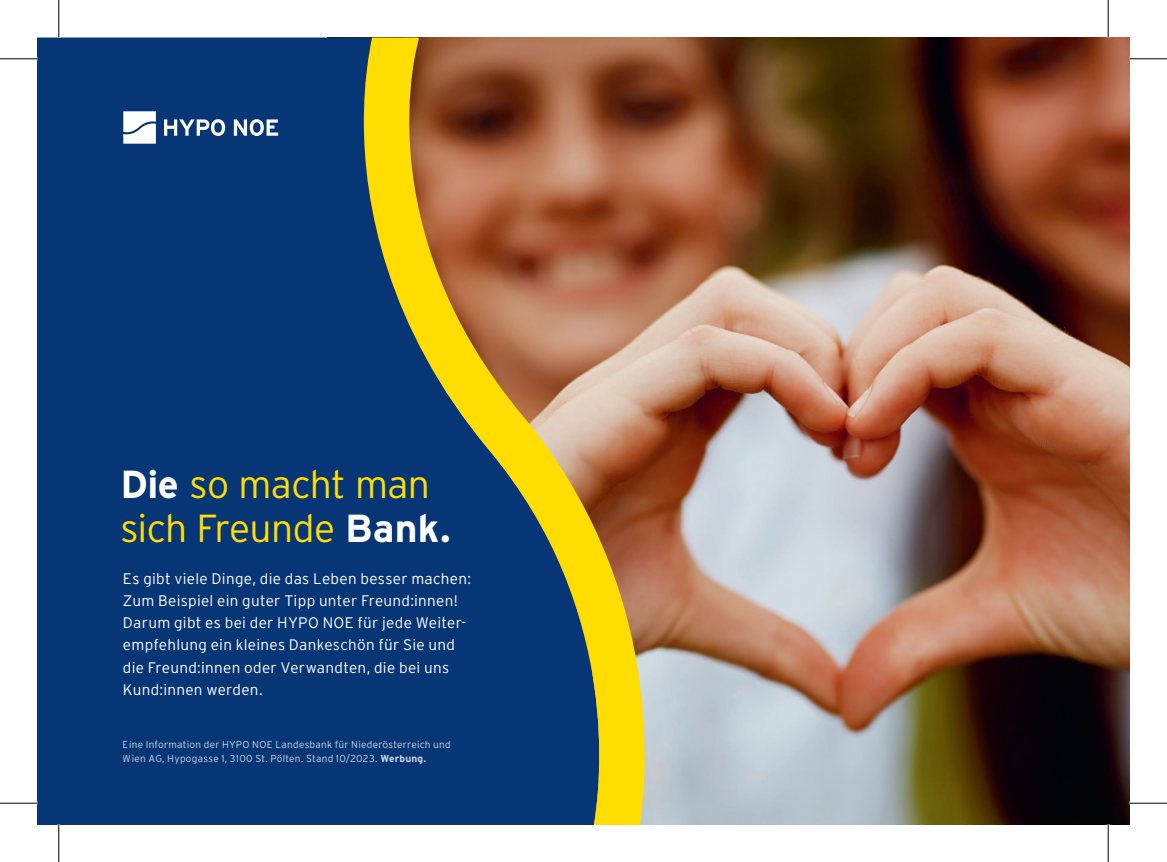
<style>
.page{position:relative;width:1167px;height:862px;background:#fff}
.page>*{position:absolute;margin:0;border:0;box-sizing:border-box;transform-origin:0 0}
.t1{font:300 39px/44.2px "Interstate";letter-spacing:-.02em;color:#ffdd01}
.t2{font:300 15.25px/22px "Interstate";letter-spacing:.02em;color:#fff}
.t3{font:300 10px/13.8px "Interstate";letter-spacing:.025em;color:#fff}
.s1{font-weight:700;color:#fff}
.s2{font-weight:700}
</style>
<div class="page">
<img style="left:661px;top:38px;width:468px;height:786px">
<div style="left:38px;top:38px;width:326px;height:786px;background:#073676"></div>
<svg style="left:364px;top:38px;width:297px;height:786px;background:#786a51"></svg>
<svg style="left:123px;top:111px;width:33px;height:33px"></svg>
<svg style="left:164px;top:119px;width:61px;height:17px"></svg>
<svg style="left:234px;top:119px;width:44px;height:17px"></svg>
<hr style="left:0;top:58px;width:38px;height:1px;background:#000">
<hr style="left:1129px;top:58px;width:37px;height:1px;background:#000">
<hr style="left:0;top:802px;width:38px;height:1px;background:#000">
<hr style="left:1129px;top:802px;width:37px;height:1px;background:#000">
<hr style="left:58px;top:0;width:1px;height:38px;background:#000">
<hr style="left:58px;top:824px;width:1px;height:38px;background:#000">
<hr style="left:1107px;top:0;width:1px;height:38px;background:#000">
<hr style="left:1107px;top:824px;width:1px;height:38px;background:#000">
<p class="t1" style="left:120px;top:461px;width:332px"><span class="s1">Die</span> so macht man sich Freunde <span class="s1">Bank.</span></p>
<p class="t2" style="left:123px;top:567px;width:349px">Es gibt viele Dinge, die das Leben besser machen:<br>Zum Beispiel ein guter Tipp unter Freund:innen!<br>Darum gibt es bei der HYPO NOE für jede Weiter&shy;empfehlung ein kleines Dankeschön für Sie und die Freund:innen oder Verwandten, die bei uns Kund:innen werden.</p>
<p class="t3" style="left:123px;top:737px;width:329px">Eine Information der HYPO NOE Landesbank für Niederösterreich und<br>Wien AG, Hypogasse 1, 3100 St. Pölten. Stand 10/2023. <span class="s2">Werbung.</span></p>
</div>
